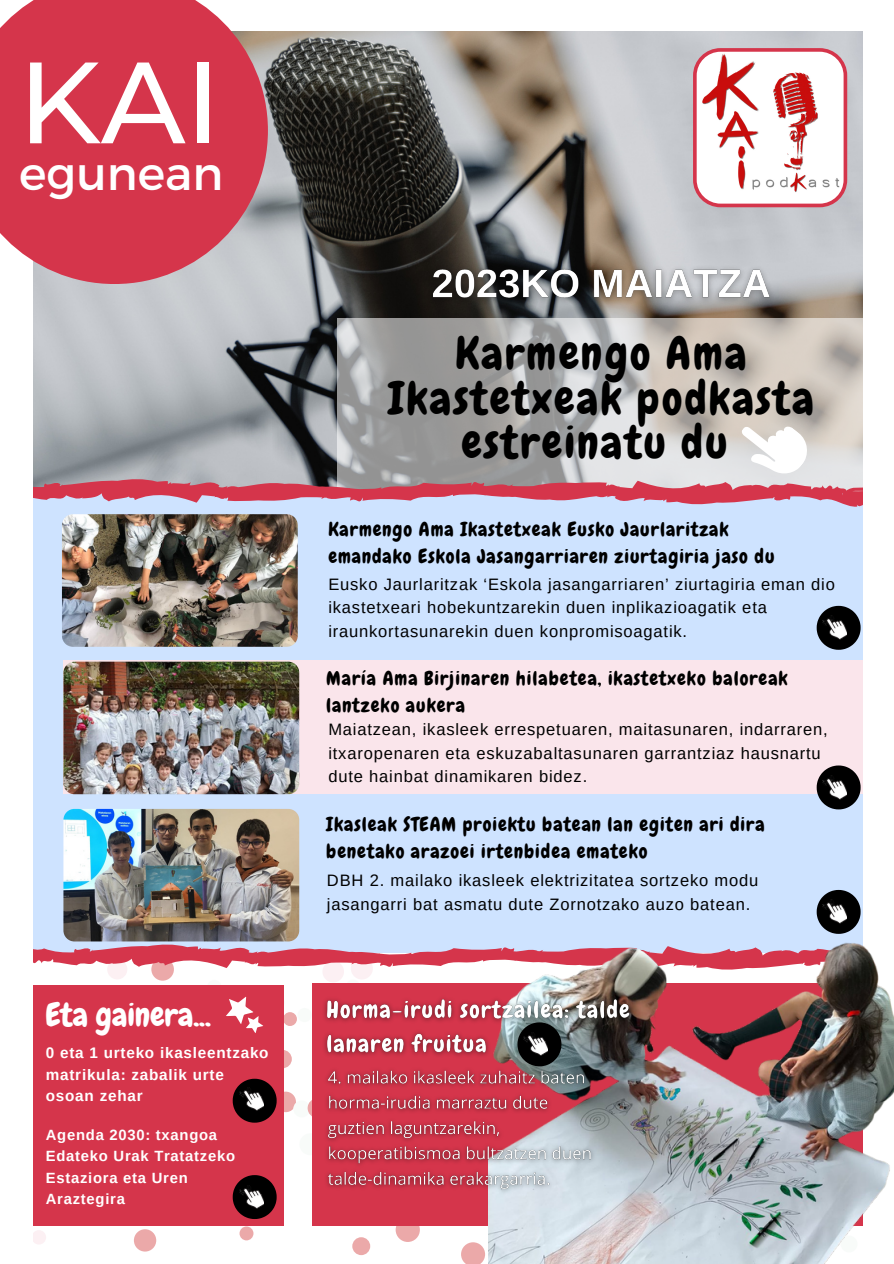
<style>
.page{position:relative;width:894px;height:1264px;background:#fff}
.page>*{position:absolute;margin:0;border:0;box-sizing:border-box;transform-origin:0 0}
.t1{font:500 115.35px "Montserrat";color:#fff}
.t2{font:46.5px "Montserrat";color:#fff}
.t3{font:45.3px/44.4px "Chewy";letter-spacing:.05em;color:#000;text-align:center}
.t4{font:32.25px "Chewy";color:#fff}
.t5{font:19.5px/27px "Chewy";letter-spacing:.05em;color:#000}
.t6{font:16.5px/23.7px "Arimo";letter-spacing:.05em;color:#000}
.t7{font:700 15.3px/21.5px "Arimo";letter-spacing:.05em;color:#fff}
.t8{font:700 14.85px/21.1px "Arimo";letter-spacing:.05em;color:#fff}
</style>
<div class="page">
<img style="left:33px;top:31px;width:830px;height:373px">
<svg style="left:337px;top:318px;width:526px;height:86px;background:#b9b5b2"></svg>
<svg style="left:33px;top:968px;width:455px;height:295px"></svg>
<div style="left:0;top:492px;width:893px;height:460px;background:#cee3ff"></div>
<div style="left:63px;top:660px;width:830px;height:133px;background:#fae5eb"></div>
<div style="left:33px;top:985px;width:250px;height:240px;background:#d5354b"></div>
<div style="left:312px;top:983px;width:581px;height:242px;background:#d5354b"></div>
<div style="left:0;top:0;width:33px;height:1263px;background:#fff"></div>
<div style="left:863px;top:6px;width:30px;height:1257px;background:#fff"></div>
<svg style="left:0;top:0;width:268px;height:284px;background:#d4495d"></svg>
<svg style="left:816px;top:606px;width:44px;height:43px"></svg>
<img style="left:820px;top:613px;width:26px;height:29px">
<svg style="left:816px;top:765px;width:44px;height:44px"></svg>
<svg style="left:33px;top:890px;width:828px;height:78px"></svg>
<img style="left:820px;top:772px;width:26px;height:30px">
<img style="left:820px;top:896px;width:26px;height:30px">
<svg style="left:233px;top:1078px;width:43px;height:44px"></svg>
<svg style="left:233px;top:1175px;width:43px;height:43px"></svg>
<img style="left:238px;top:1084px;width:25px;height:29px">
<img style="left:238px;top:1181px;width:25px;height:30px">
<img style="left:488px;top:939px;width:405px;height:324px">
<svg style="left:226px;top:996px;width:37px;height:37px"></svg>
<img style="left:62px;top:514px;width:236px;height:132px;border-radius:11px">
<img style="left:324px;top:987px;width:316px;height:82px">
<img style="left:63px;top:809px;width:236px;height:132px;border-radius:11px">
<img style="left:63px;top:661px;width:236px;height:133px;border-radius:11px">
<svg style="left:517px;top:1022px;width:44px;height:36px"></svg>
<img style="left:521px;top:1029px;width:26px;height:29px">
<svg style="left:33px;top:404px;width:830px;height:99px;background:#b5a0a6"></svg>
<svg style="left:692px;top:48px;width:155px;height:159px"></svg>
<img style="left:324px;top:1058px;width:275px;height:140px">
<img style="left:421px;top:252px;width:360px;height:67px">
<p class="t1" style="left:18px;top:32px;width:205px">KAI</p>
<p class="t2" style="left:19px;top:143px;width:206px">egunean</p>
<p class="t4" style="left:45px;top:994px;width:167px">Eta gainera...</p>
<p class="t7" style="left:46px;top:1042px;width:224px">0 eta 1 urteko ikasleentzako matrikula: zabalik urte osoan zehar</p>
<p class="t8" style="left:46px;top:1124px;width:191px">Agenda 2030: txangoa<br>Edateko Urak Tratatzeko<br>Estaziora eta Uren<br>Araztegira</p>
<p class="t3" style="left:388px;top:332px;width:427px">Karmengo Ama<br>Ikastetxeak podkasta estreinatu du</p>
<p class="t5" style="left:328px;top:515px;width:447px">Karmengo Ama Ikastetxeak Eusko Jaurlaritzak emandako Eskola Jasangarriaren ziurtagiria jaso du</p>
<p class="t6" style="left:328px;top:572px;width:508px">Eusko Jaurlaritzak ‘Eskola jasangarriaren’ ziurtagiria eman dio ikastetxeari hobekuntzarekin duen inplikazioagatik eta iraunkortasunarekin duen konpromisoagatik.</p>
<p class="t5" style="left:326px;top:665px;width:462px">María Ama Birjinaren hilabetea, ikastetxeko baloreak lantzeko aukera</p>
<p class="t6" style="left:328px;top:717px;width:501px">Maiatzean, ikasleek errespetuaren, maitasunaren, indarraren, itxaropenaren eta eskuzabaltasunaren garrantziaz hausnartu dute hainbat dinamikaren bidez.</p>
<p class="t5" style="left:326px;top:810px;width:439px">Ikasleak STEAM proiektu batean lan egiten ari dira benetako arazoei irtenbidea emateko</p>
<p class="t6" style="left:327px;top:868px;width:432px">DBH 2. mailako ikasleek elektrizitatea sortzeko modu jasangarri bat asmatu dute Zornotzako auzo batean.</p>
</div>
